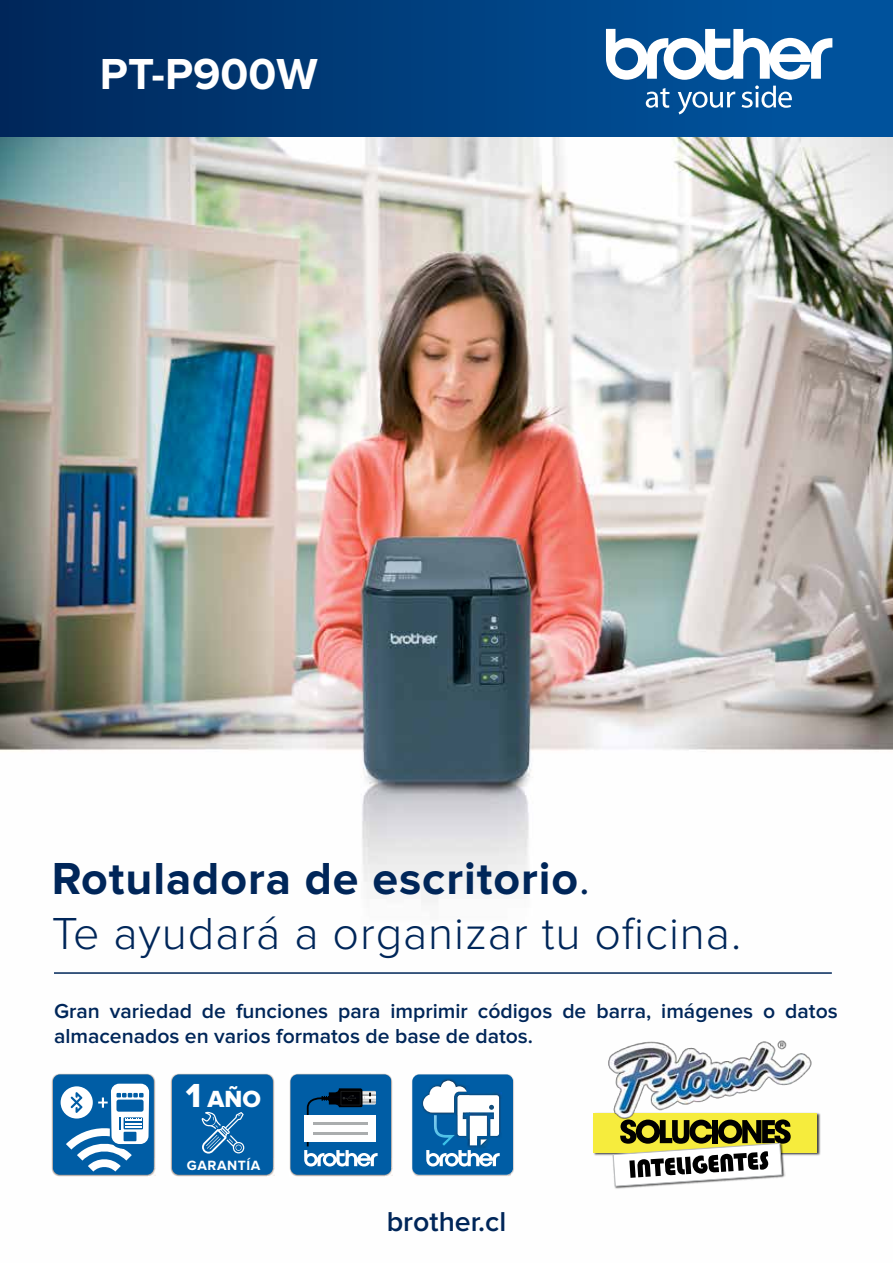
<style>
.page{position:relative;width:893px;height:1263px;background:#fff}
.page>*{position:absolute;margin:0;border:0;box-sizing:border-box;transform-origin:0 0}
.t1{font:300 46.5px/55.8px "Proxima Nova";letter-spacing:.02em;color:#002659}
.t2{font:700 45px "Proxima Nova";color:#fff}
.t3{font:600 28.35px "Proxima Nova";color:#002659}
.t4{font:24.3px "Proxima Nova Extrabld";color:#fff}
.t5{font:600 21px/25.2px "Proxima Nova";color:#002659}
.t6{font:700 13.95px "Proxima Nova";letter-spacing:.04em;color:#fff}
.s1{font-weight:700}
.s2{font-weight:400}
.s3{font-size:34.5px}
</style>
<div class="page">
<img style="left:0;top:136px;width:893px;height:1041px">
<svg style="left:0;top:0;width:893px;height:136px;background:#003d7c"></svg>
<svg style="left:606px;top:29px;width:226px;height:51px"></svg>
<svg style="left:646px;top:88px;width:23px;height:20px"></svg>
<svg style="left:678px;top:92px;width:57px;height:22px"></svg>
<svg style="left:742px;top:86px;width:50px;height:22px"></svg>
<hr style="left:54px;top:972px;width:778px;height:2px;background:#002659">
<img style="left:171px;top:1074px;width:103px;height:102px">
<img style="left:411px;top:1077px;width:1px;height:99px">
<img style="left:513px;top:1077px;width:1px;height:99px">
<svg style="left:412px;top:1074px;width:101px;height:102px"></svg>
<img style="left:289px;top:1074px;width:104px;height:102px">
<svg style="left:290px;top:1074px;width:101px;height:101px;background:#1d67a0"></svg>
<div style="left:304px;top:1115px;width:72px;height:26px;background:#fff"></div>
<hr style="left:313px;top:1122px;width:54px;height:2px;background:#aaadae">
<hr style="left:313px;top:1132px;width:54px;height:2px;background:#aaadae">
<svg style="left:172px;top:1074px;width:101px;height:101px;background:#0c64a8"></svg>
<img style="left:52px;top:1074px;width:103px;height:102px">
<svg style="left:53px;top:1074px;width:101px;height:101px"></svg>
<img style="left:592px;top:1112px;width:229px;height:45px">
<div style="left:593px;top:1113px;width:224px;height:39px;background:#f6ec3d"></div>
<img style="left:611px;top:1152px;width:44px;height:37px">
<svg style="left:613px;top:1126px;width:178px;height:60px"></svg>
<img style="left:601px;top:1035px;width:216px;height:91px">
<h2 class="t2" style="left:100px;top:54px;width:219px">PT-P900W</h2>
<h1 class="t1" style="left:52px;top:852px;width:691px"><span class="s1">Rotuladora de escritorio</span><span class="s2">.<br></span>Te ayudará a organizar tu oficina.</h1>
<p class="t5" style="left:54px;top:999px;width:785px">Gran variedad de funciones para imprimir códigos de barra, imágenes o datos almacenados en varios formatos de base de datos.</p>
<p class="t4" style="left:186px;top:1087px;width:77px"><span class="s3">1</span> AÑO</p>
<p class="t6" style="left:187px;top:1158px;width:75px">GARANTÍA</p>
<h3 class="t3" style="left:387px;top:1209px;width:121px">brother.cl</h3>
</div>
